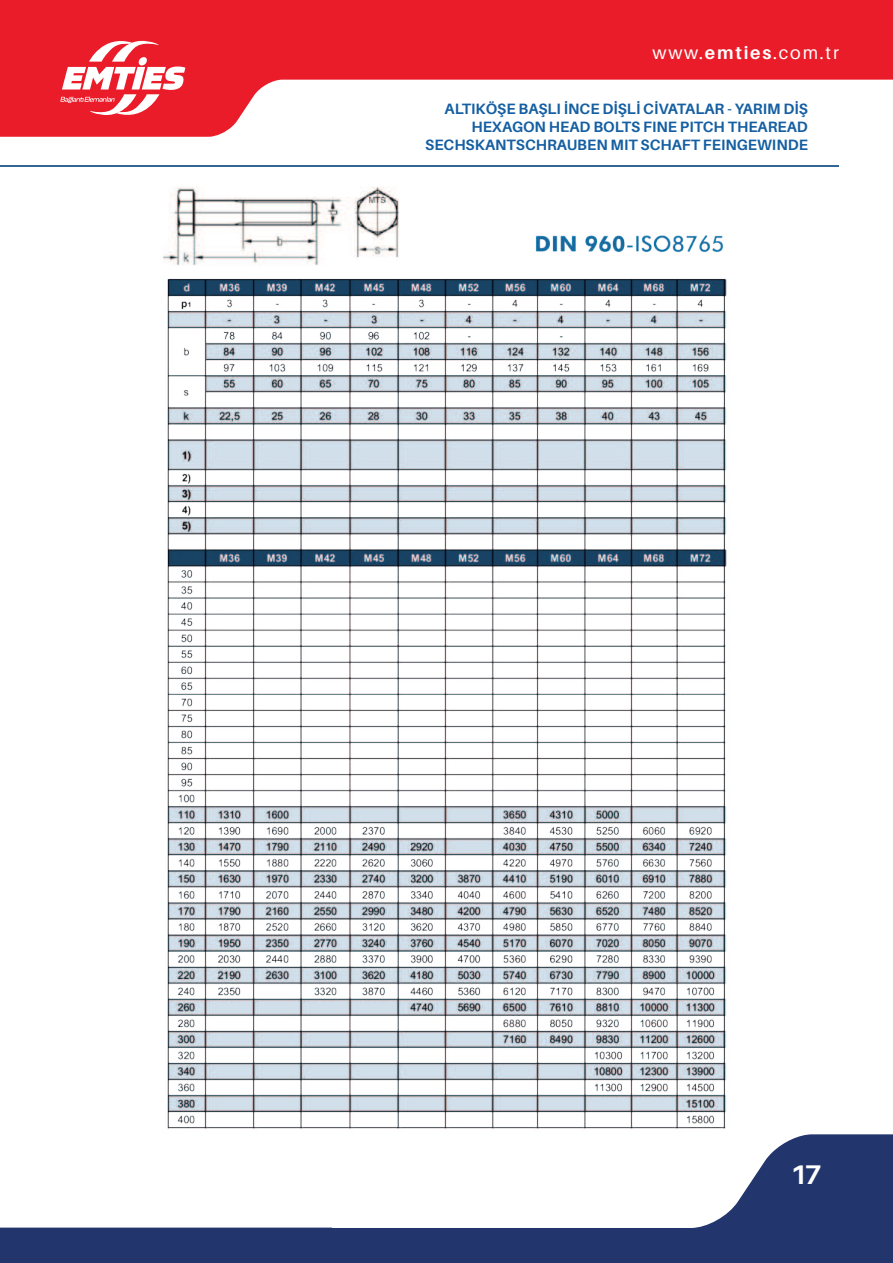
<style>
.page{position:relative;width:893px;height:1263px;background:#fff}
.page>*{position:absolute;margin:0;border:0;box-sizing:border-box;transform-origin:0 0}
.t1{font:700 27px "Aileron";color:#fff}
.t2{font:18px "Aileron";letter-spacing:.1em;color:#fff}
.t3{font:700 15px/18px "Aileron";color:#155fa2;text-align:right}
.s1{font-weight:700}
</style>
<div class="page">
<svg style="left:0;top:32px;width:893px;height:105px;fill:#ea1c29"></svg>
<svg style="left:332px;top:1134px;width:561px;height:129px"></svg>
<div style="left:0;top:1227px;width:332px;height:36px;background:#22356d"></div>
<div style="left:0;top:0;width:893px;height:32px;background:#ea1c29"></div>
<svg style="left:60px;top:34px;width:125px;height:88px"></svg>
<img style="left:163px;top:187px;width:643px;height:959px">
<hr style="left:0;top:165px;width:839px;height:2px;background:#336595">
<p class="t2" style="left:652px;top:42px;width:188px">www.<span class="s1">emties</span>.com.tr</p>
<p class="t3" style="left:425px;top:100px;width:384px">ALTIKÖŞE BAŞLI İNCE DİŞLİ CİVATALAR - YARIM DİŞ<br>HEXAGON HEAD BOLTS FINE PITCH THEAREAD<br>SECHSKANTSCHRAUBEN MIT SCHAFT FEINGEWINDE</p>
<h1 class="t1" style="left:790px;top:1160px;width:33px">17</h1>
</div>
